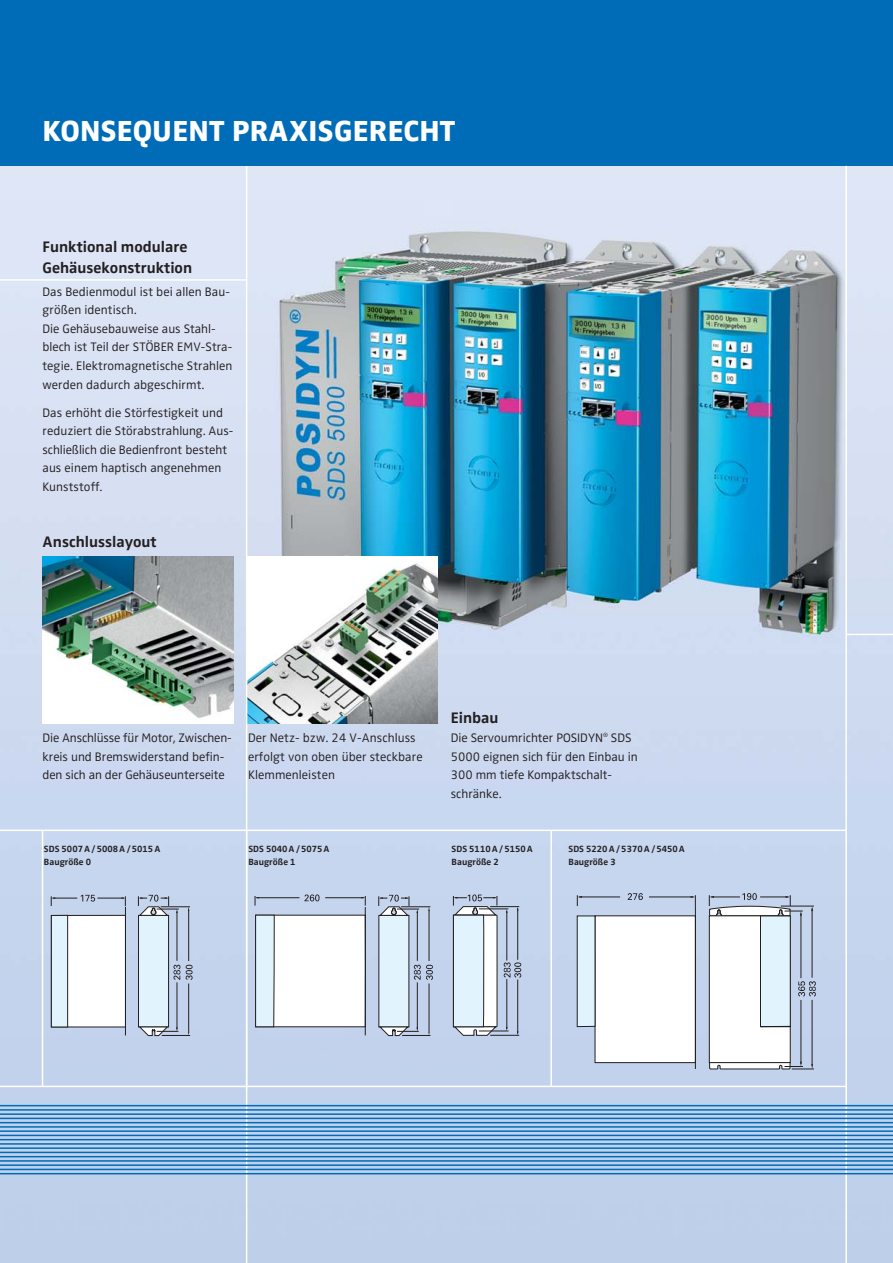
<style>
.page{position:relative;width:893px;height:1263px;background:#fff}
.page>*{position:absolute;margin:0;border:0;box-sizing:border-box;transform-origin:0 0}
.t1{font:800 30px "Zwo";letter-spacing:.01em;color:#fff}
.t2{font:700 15.75px/21.5px "Zwo";color:#231f20}
.t3{font:300 12.75px/18.6px "Zwo";letter-spacing:.005em;color:#231f20}
.t4{font:700 9.3px/12.8px "Zwo";color:#231f20}
</style>
<div class="page">
<img style="left:0;top:166px;width:892px;height:1097px">
<img style="left:247px;top:556px;width:191px;height:168px">
<hr style="left:246px;top:166px;width:1px;height:1097px;background:#fff">
<div style="left:0;top:0;width:893px;height:166px;background:#006cb7"></div>
<hr style="left:0;top:829px;width:846px;height:2px;background:#fff">
<hr style="left:0;top:1086px;width:846px;height:1px;background:#fff">
<hr style="left:0;top:279px;width:247px;height:2px;background:#fff">
<hr style="left:845px;top:166px;width:2px;height:1097px;background:#fff">
<hr style="left:550px;top:831px;width:2px;height:255px;background:#fff">
<hr style="left:42px;top:831px;width:1px;height:255px;background:#fff">
<img style="left:43px;top:556px;width:191px;height:168px">
<div style="left:51px;top:915px;width:75px;height:112px;background:#fff;border:1px solid #231f20"></div>
<div style="left:51px;top:915px;width:17px;height:112px;background:#e1f4fd;border:1px solid #231f20"></div>
<hr style="left:125px;top:907px;width:1px;height:128px;background:#231f20">
<svg style="left:138px;top:895px;width:55px;height:141px;background:#bfcedd"></svg>
<svg style="left:51px;top:895px;width:75px;height:11px"></svg>
<svg style="left:378px;top:895px;width:55px;height:141px;background:#bfcedd"></svg>
<svg style="left:453px;top:894px;width:68px;height:142px"></svg>
<svg style="left:255px;top:914px;width:110px;height:113px"></svg>
<hr style="left:365px;top:907px;width:1px;height:128px;background:#231f20">
<hr style="left:256px;top:897px;width:43px;height:1px;background:#231f20">
<svg style="left:255px;top:896px;width:4px;height:10px"></svg>
<hr style="left:325px;top:897px;width:39px;height:1px;background:#231f20">
<svg style="left:361px;top:896px;width:5px;height:10px"></svg>
<svg style="left:304px;top:894px;width:16px;height:7px"></svg>
<div style="left:709px;top:915px;width:81px;height:148px;background:#fff;border:1px solid #231f20"></div>
<div style="left:595px;top:915px;width:101px;height:148px;background:#fff;border:1px solid #231f20"></div>
<hr style="left:695px;top:906px;width:1px;height:163px;background:#231f20">
<div style="left:577px;top:916px;width:18px;height:111px;background:#e1f4fd;border:1px solid #231f20"></div>
<hr style="left:801px;top:1000px;width:1px;height:64px;background:#231f20">
<hr style="left:812px;top:1000px;width:1px;height:65px;background:#231f20">
<svg style="left:709px;top:1062px;width:105px;height:8px"></svg>
<svg style="left:709px;top:893px;width:107px;height:134px"></svg>
<svg style="left:628px;top:893px;width:15px;height:7px"></svg>
<hr style="left:579px;top:897px;width:41px;height:1px;background:#231f20">
<svg style="left:577px;top:895px;width:5px;height:11px"></svg>
<hr style="left:649px;top:897px;width:44px;height:1px;background:#231f20">
<svg style="left:691px;top:895px;width:5px;height:11px"></svg>
<img style="left:892px;top:166px;width:1px;height:1097px">
<hr style="left:0;top:1105px;width:893px;height:1px;background:#006cb7">
<hr style="left:0;top:1109px;width:893px;height:2px;background:#006cb7">
<hr style="left:0;top:1113px;width:893px;height:2px;background:#006cb7">
<hr style="left:0;top:1118px;width:893px;height:1px;background:#006cb7">
<hr style="left:0;top:1122px;width:893px;height:1px;background:#006cb7">
<hr style="left:0;top:1126px;width:893px;height:2px;background:#006cb7">
<hr style="left:0;top:1130px;width:893px;height:2px;background:#006cb7">
<hr style="left:0;top:1135px;width:893px;height:1px;background:#006cb7">
<hr style="left:0;top:1139px;width:893px;height:1px;background:#006cb7">
<hr style="left:0;top:1143px;width:893px;height:2px;background:#006cb7">
<hr style="left:0;top:1147px;width:893px;height:2px;background:#006cb7">
<hr style="left:0;top:1152px;width:893px;height:1px;background:#006cb7">
<hr style="left:0;top:1156px;width:893px;height:1px;background:#006cb7">
<hr style="left:0;top:1160px;width:893px;height:2px;background:#006cb7">
<hr style="left:0;top:1164px;width:893px;height:2px;background:#006cb7">
<hr style="left:0;top:1169px;width:893px;height:1px;background:#006cb7">
<hr style="left:0;top:1173px;width:893px;height:1px;background:#006cb7">
<hr style="left:846px;top:634px;width:47px;height:1px;background:#fff">
<h1 class="t1" style="left:43px;top:120px;width:414px">KONSEQUENT PRAXISGERECHT</h1>
<p class="t2" style="left:43px;top:237px;width:151px">Funktional modulare<br>Gehäusekonstruktion</p>
<p class="t3" style="left:43px;top:283px;width:192px">Das Bedienmodul ist bei allen Bau&shy;größen identisch.<br>Die Gehäusebauweise aus Stahl&shy;blech ist Teil der STÖBER EMV-Stra - tegie. Elektromagnetische Strahlen werden dadurch abgeschirmt.</p>
<p class="t3" style="left:43px;top:404px;width:192px">Das erhöht die Störfestigkeit und reduziert die Stör ab strah lung. Aus&shy;schließlich die Be dien front besteht aus einem hap tisch angenehmen<br>Kunststoff.</p>
<p class="t2" style="left:43px;top:532px;width:116px">Anschlusslayout</p>
<p class="t3" style="left:43px;top:730px;width:191px">Die Anschlüsse für Motor, Zwischen&shy;kreis und Bremswiderstand befin&shy;den sich an der Gehäuseunterseite</p>
<p class="t3" style="left:248px;top:730px;width:176px">Der Netz- bzw. 24 V-Anschluss erfolgt von oben über steckbare<br>Klemmenleisten</p>
<p class="t2" style="left:451px;top:709px;width:49px">Einbau</p>
<p class="t3" style="left:451px;top:730px;width:189px">Die Servoumrichter POSIDYN<sup>®</sup> SDS<br>5000 eignen sich für den Einbau in<br>300 mm tiefe Kompaktschalt&shy;schränke.</p>
<p class="t4" style="left:44px;top:843px;width:118px">SDS 5007 A/ 5008 A/ 5015 A<br>Baugröße 0</p>
<p class="t4" style="left:248px;top:843px;width:83px">SDS 5040 A/ 5075 A<br>Baugröße 1</p>
<p class="t4" style="left:452px;top:843px;width:83px">SDS 5110 A/ 5150 A<br>Baugröße 2</p>
<p class="t4" style="left:569px;top:843px;width:118px">SDS 5220 A/ 5370 A/ 5450 A<br>Baugröße 3</p>
</div>
